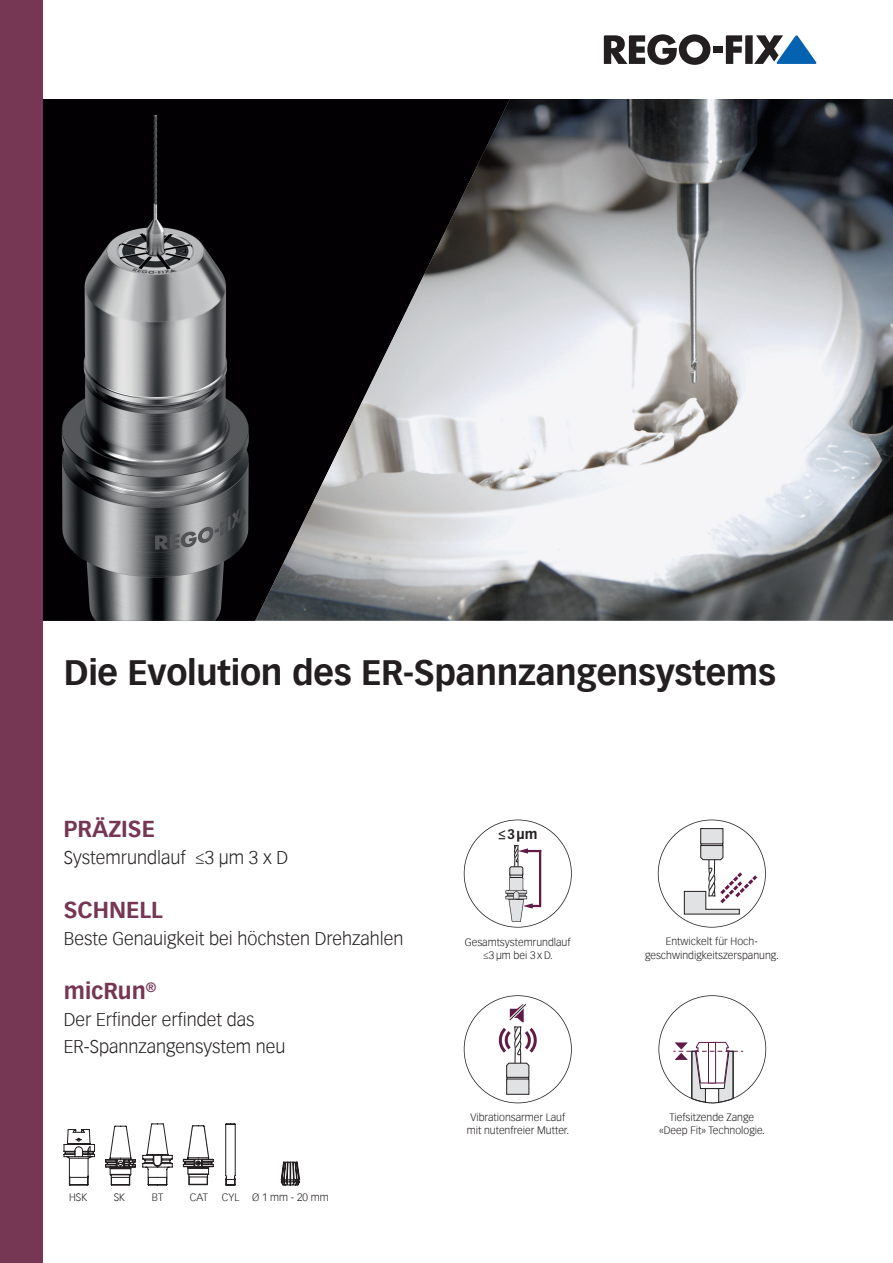
<style>
.page{position:relative;width:893px;height:1263px;background:#fff}
.page>*{position:absolute;margin:0;border:0;box-sizing:border-box;transform-origin:0 0}
.t1{font:700 34.5px "Vectora Com";letter-spacing:-.01em;color:#231f20}
.t2{font:700 22.5px "Vectora Com";color:#753754}
.t3{font:300 18px/27px "Vectora Com";color:#231f20}
.t4{font:700 13.5px "Vectora Com";color:#231f20}
.t5{font:300 10.5px/13.5px "Vectora Com";color:#231f20;text-align:center}
.s1{font-weight:900}
</style>
<div class="page">
<img style="left:43px;top:99px;width:212px;height:522px">
<img style="left:255px;top:99px;width:638px;height:522px">
<svg style="left:464px;top:995px;width:108px;height:108px"></svg>
<svg style="left:658px;top:819px;width:108px;height:108px"></svg>
<svg style="left:464px;top:819px;width:108px;height:108px"></svg>
<hr style="left:539px;top:850px;width:2px;height:57px;background:#601b47">
<div style="left:713px;top:46px;width:10px;height:7px;background:#231f20"></div>
<svg style="left:604px;top:34px;width:106px;height:31px"></svg>
<svg style="left:726px;top:35px;width:90px;height:29px"></svg>
<div style="left:0;top:0;width:43px;height:1263px;background:#753754"></div>
<svg style="left:658px;top:995px;width:108px;height:108px"></svg>
<svg style="left:63px;top:1123px;width:110px;height:63px"></svg>
<svg style="left:182px;top:1125px;width:32px;height:61px"></svg>
<svg style="left:281px;top:1161px;width:19px;height:24px"></svg>
<svg style="left:225px;top:1123px;width:11px;height:63px"></svg>
<h1 class="t1" style="left:64px;top:651px;width:714px">Die Evolution des ER-Spannzangensystems</h1>
<h2 class="t2" style="left:64px;top:815px;width:93px">PRÄZISE</h2>
<h3 class="t3" style="left:64px;top:844px;width:226px">Systemrundlauf ≤3 µm 3 x D</h3>
<h2 class="t2" style="left:64px;top:896px;width:101px">SCHNELL</h2>
<h3 class="t3" style="left:64px;top:925px;width:341px">Beste Genauigkeit bei höchsten Drehzahlen</h3>
<h2 class="t2" style="left:64px;top:977px;width:94px">micRun<sup>®</sup></h2>
<h3 class="t3" style="left:64px;top:1006px;width:223px">Der Erfinder erfindet das<br>ER-Spannzangensystem neu</h3>
<p class="t5" style="left:69px;top:1190px;width:20px">HSK</p>
<p class="t5" style="left:114px;top:1190px;width:13px">SK</p>
<p class="t5" style="left:152px;top:1190px;width:13px">BT</p>
<p class="t5" style="left:190px;top:1190px;width:20px">CAT</p>
<p class="t5" style="left:222px;top:1190px;width:108px">CYL Ø 1 mm - 20 mm</p>
<p class="t4" style="left:498px;top:826px;width:41px"><span class="s1">≤</span>3μm</p>
<p class="t5" style="left:465px;top:935px;width:107px">Gesamtsystemrundlauf ≤3 µm bei 3 x D.</p>
<p class="t5" style="left:467px;top:1110px;width:104px">Vibrationsarmer Lauf mit nutenfreier Mutter.</p>
<p class="t5" style="left:645px;top:935px;width:136px">Entwickelt für Hoch&shy;geschwindigkeitszerspanung.</p>
<p class="t5" style="left:659px;top:1110px;width:108px">Tiefsitzende Zange «Deep Fit» Technologie.</p>
</div>
